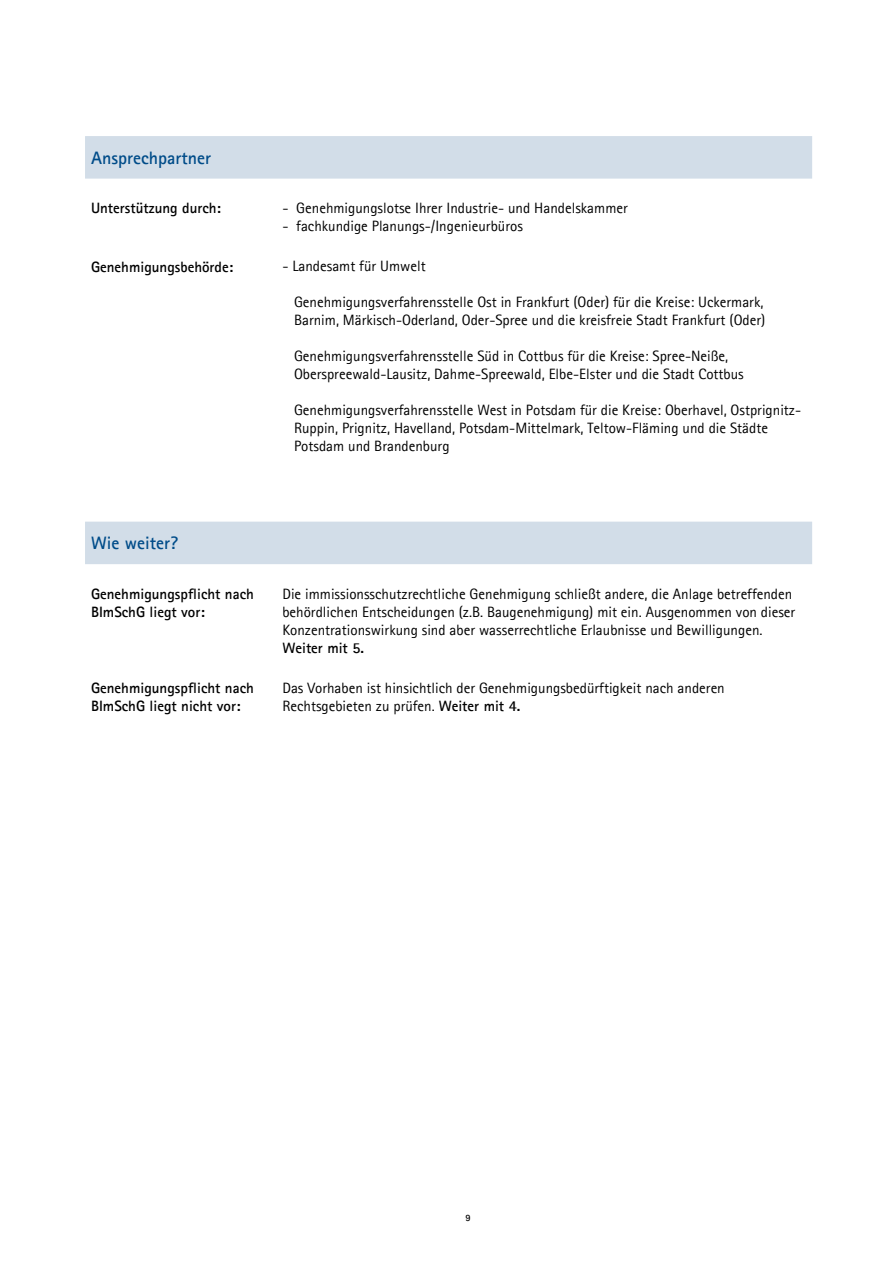
<style>
.page{position:relative;width:893px;height:1263px;background:#fff}
.page>*{position:absolute;margin:0;border:0;box-sizing:border-box;transform-origin:0 0}
.t1{font:700 18px "Agfa Rotis Sans Serif";color:#004c89}
.t2{font:15px/18px "Agfa Rotis Sans Serif";color:#000}
.t3{font:700 15px/18px "Agfa Rotis Sans Serif";color:#000}
.t4{font:700 9.75px "Agfa Rotis Sans Serif";color:#000}
.s1{font-weight:700}
</style>
<div class="page">
<div style="left:85px;top:136px;width:727px;height:43px;background:#d2dde8"></div>
<div style="left:85px;top:522px;width:727px;height:42px;background:#d2dde8"></div>
<p class="t1" style="left:91px;top:146px;width:121px">Ansprechpartner</p>
<p class="t3" style="left:91px;top:199px;width:132px">Unterstützung durch:</p>
<p class="t2" style="left:282px;top:199px;width:347px">- Genehmigungslotse Ihrer Industrie- und Handelskammer</p>
<p class="t2" style="left:282px;top:217px;width:242px">- fachkundige Planungs-/Ingenieurbüros</p>
<p class="t3" style="left:91px;top:257px;width:144px">Genehmigungsbehörde:</p>
<p class="t2" style="left:282px;top:257px;width:145px">- Landesamt für Umwelt</p>
<p class="t2" style="left:294px;top:293px;width:473px">Genehmigungsverfahrensstelle Ost in Frankfurt (Oder) für die Kreise: Uckermark,<br>Barnim, Märkisch-Oderland, Oder-Spree und die kreisfreie Stadt Frankfurt (Oder)</p>
<p class="t2" style="left:294px;top:347px;width:451px">Genehmigungsverfahrensstelle Süd in Cottbus für die Kreise: Spree-Neiße,<br>Oberspreewald-Lausitz, Dahme-Spreewald, Elbe-Elster und die Stadt Cottbus</p>
<p class="t2" style="left:294px;top:401px;width:509px">Genehmigungsverfahrensstelle West in Potsdam für die Kreise: Oberhavel, Ostprignitz-<br>Ruppin, Prignitz, Havelland, Potsdam-Mittelmark, Teltow-Fläming und die Städte<br>Potsdam und Brandenburg</p>
<p class="t1" style="left:91px;top:532px;width:88px">Wie weiter?</p>
<p class="t3" style="left:91px;top:584px;width:164px">Genehmigungspflicht nach<br>BImSchG liegt vor:</p>
<p class="t2" style="left:282px;top:584px;width:514px">Die immissionsschutzrechtliche Genehmigung schließt andere, die Anlage betreffenden behördlichen Entscheidungen (z.B. Baugenehmigung) mit ein. Ausgenommen von dieser<br>Konzentrationswirkung sind aber wasserrechtliche Erlaubnisse und Bewilligungen.</p>
<p class="t3" style="left:282px;top:638px;width:83px">Weiter mit 5.</p>
<p class="t3" style="left:91px;top:679px;width:164px">Genehmigungspflicht nach<br>BImSchG liegt nicht vor:</p>
<p class="t2" style="left:282px;top:679px;width:444px">Das Vorhaben ist hinsichtlich der Genehmigungsbedürftigkeit nach anderen<br>Rechtsgebieten zu prüfen. <span class="s1">Weiter mit 4.</span></p>
<p class="t4" style="left:465px;top:1211px;width:7px">9</p>
</div>
